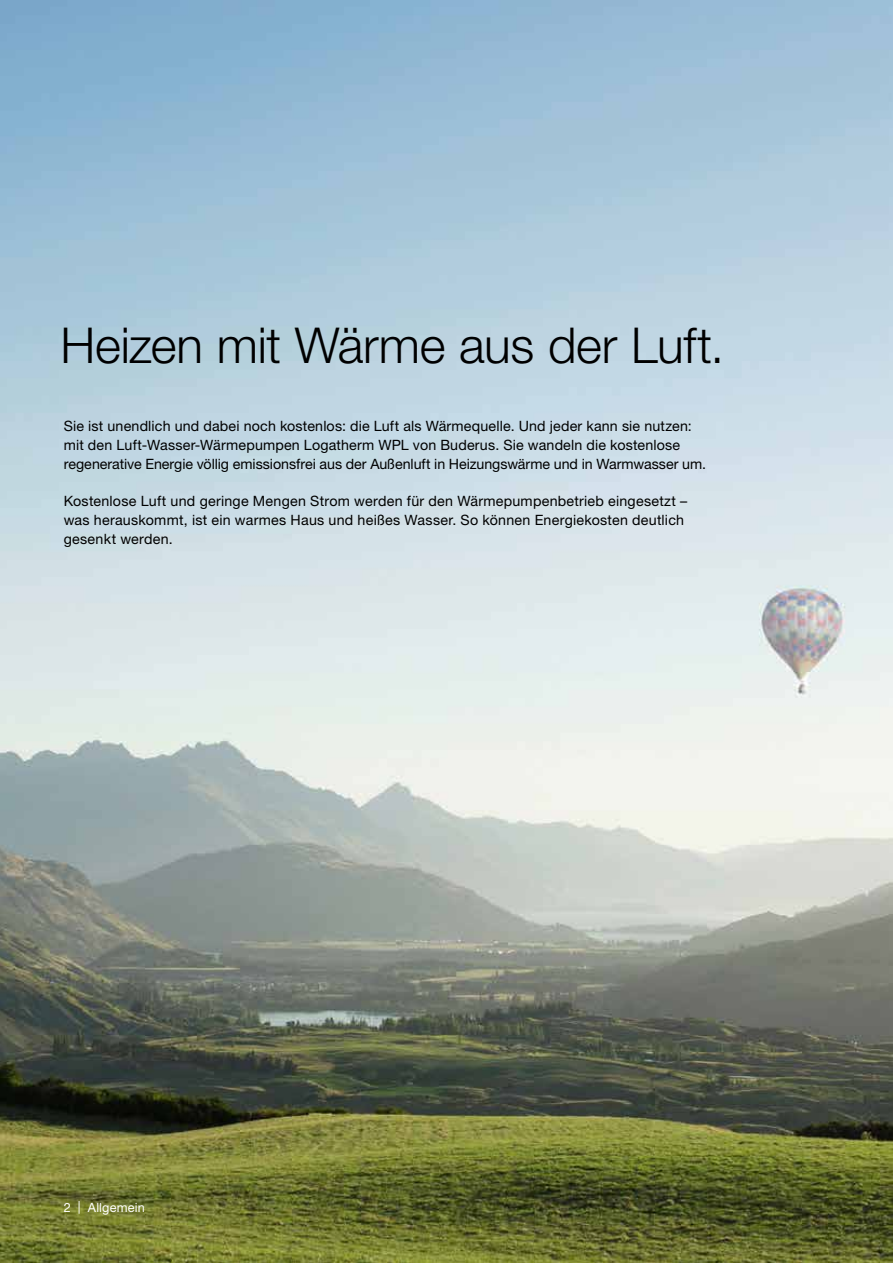
<style>
.page{position:relative;width:893px;height:1263px;background:#fff}
.page>*{position:absolute;margin:0;border:0;box-sizing:border-box;transform-origin:0 0}
.t1{font:300 49.5px "Helvetica Neue LT Pro";letter-spacing:-.005em;color:#000}
.t2{font:14.25px/18.8px "Helvetica Neue LT Pro";letter-spacing:.015em;color:#000}
.t3{font:12.75px "Helvetica Neue LT Pro";letter-spacing:.01em;color:#fff}
</style>
<div class="page">
<img style="left:0;top:0;width:893px;height:1263px">
<h1 class="t1" style="left:61px;top:315px;width:665px">Heizen mit Wärme aus der Luft.</h1>
<p class="t2" style="left:64px;top:416px;width:644px">Sie ist unendlich und dabei noch kostenlos: die Luft als Wärmequelle. Und jeder kann sie nutzen: mit den Luft-Wasser-Wärmepumpen Logatherm WPL von Buderus. Sie wandeln die kostenlose regenerative Energie völlig emissionsfrei aus der Außenluft in Heizungswärme und in Warmwasser um.</p>
<p class="t2" style="left:64px;top:491px;width:625px">Kostenlose Luft und geringe Mengen Strom werden für den Wärmepumpenbetrieb eingesetzt – was herauskommt, ist ein warmes Haus und heißes Wasser. So können Energiekosten deutlich gesenkt werden.</p>
<p class="t3" style="left:64px;top:1199px;width:83px">2 | Allgemein</p>
</div>
